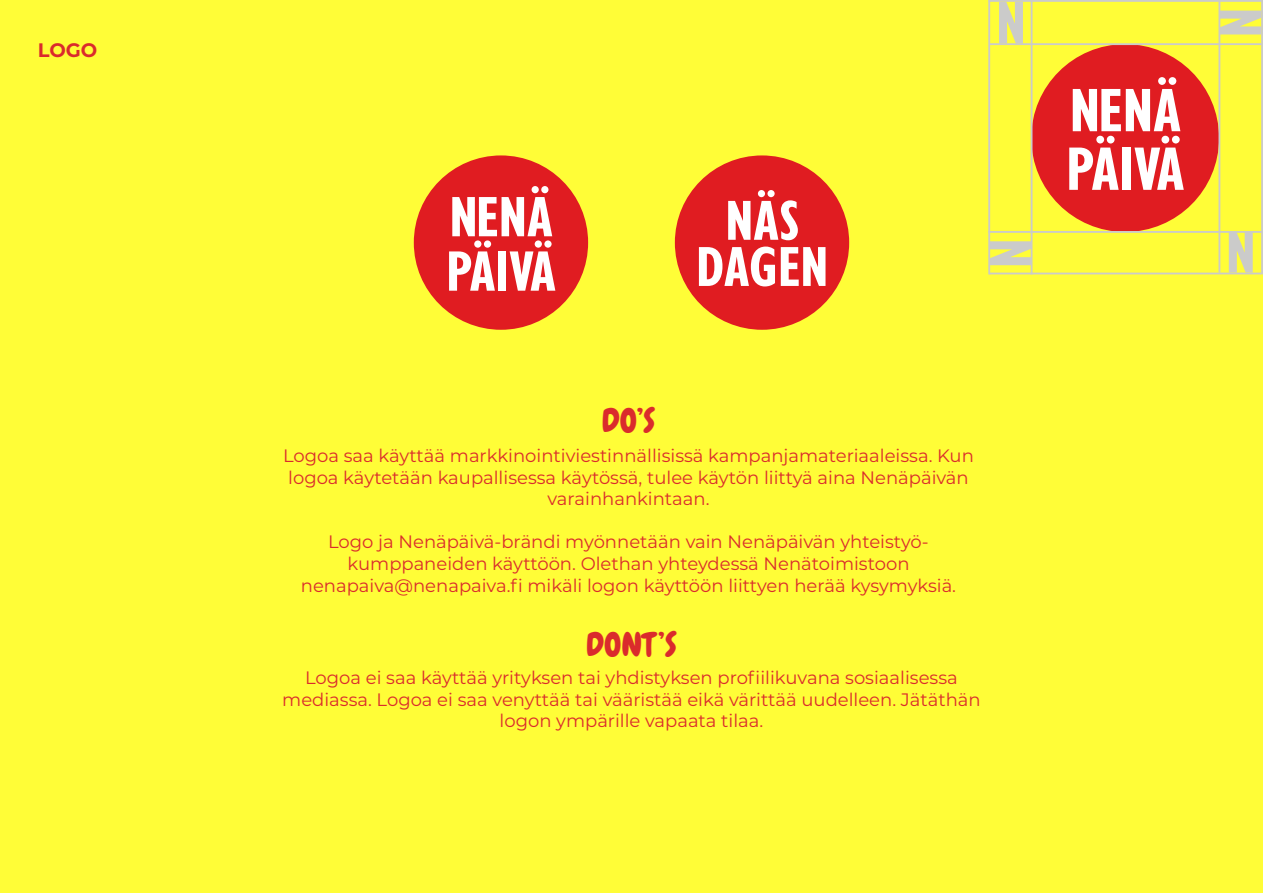
<style>
.page{position:relative;width:1263px;height:893px;background:#fffd37}
.page>*{position:absolute;margin:0;border:0;box-sizing:border-box;transform-origin:0 0}
.t1{font:33px "Chewy";color:#da2b2c}
.t2{font:700 19.5px "Montserrat";color:#da2b2c}
.t3{font:18px/21.6px "Montserrat";color:#da2b2c;text-align:center}
</style>
<div class="page">
<hr style="left:1262px;top:0;width:1px;height:893px;background:#391f57">
<div style="left:675px;top:155px;width:174px;height:175px;background:#e01c21;border-radius:50%"></div>
<svg style="left:728px;top:190px;width:70px;height:50px"></svg>
<svg style="left:699px;top:247px;width:76px;height:39px"></svg>
<svg style="left:781px;top:247px;width:44px;height:39px"></svg>
<div style="left:414px;top:155px;width:174px;height:175px;background:#e01c21;border-radius:50%"></div>
<svg style="left:449px;top:186px;width:106px;height:105px"></svg>
<div style="left:1031px;top:44px;width:188px;height:188px;background:#e01c21;border-radius:50%"></div>
<svg style="left:1069px;top:77px;width:115px;height:113px"></svg>
<svg style="left:999px;top:2px;width:24px;height:41px"></svg>
<hr style="left:1218px;top:1px;width:2px;height:272px;background:#cbcbca">
<hr style="left:989px;top:43px;width:272px;height:2px;background:#cbcbca">
<hr style="left:988px;top:231px;width:275px;height:2px;background:#cbcbca">
<hr style="left:1031px;top:0;width:1px;height:274px;background:#cbcbca">
<hr style="left:988px;top:0;width:274px;height:2px;background:#cbcbca">
<hr style="left:988px;top:0;width:2px;height:274px;background:#cbcbca">
<hr style="left:1261px;top:0;width:2px;height:274px;background:#cbcbca">
<hr style="left:989px;top:273px;width:272px;height:1px;background:#cbcbca">
<svg style="left:1220px;top:11px;width:41px;height:23px"></svg>
<svg style="left:990px;top:241px;width:41px;height:24px"></svg>
<svg style="left:1229px;top:232px;width:24px;height:41px"></svg>
<svg style="left:1262px;top:413px;width:1px;height:91px"></svg>
<p class="t2" style="left:38px;top:36px;width:61px">LOGO</p>
<p class="t1" style="left:602px;top:400px;width:55px">DO’S</p>
<p class="t3" style="left:283px;top:444px;width:692px">Logoa saa käyttää markkinointiviestinnällisissä kampanjamateriaaleissa. Kun logoa käytetään kaupallisessa käytössä, tulee käytön liittyä aina Nenäpäivän varainhankintaan.</p>
<p class="t3" style="left:328px;top:531px;width:602px">Logo ja Nenäpäivä-brändi myönnetään vain Nenäpäivän yhteistyö&shy;kumppaneiden käyttöön. Olethan yhteydessä Nenätoimistoon</p>
<p class="t3" style="left:301px;top:574px;width:657px">nenapaiva@nenapaiva.fi mikäli logon käyttöön liittyen herää kysymyksiä.</p>
<p class="t1" style="left:586px;top:623px;width:92px">DONT ’S</p>
<p class="t3" style="left:282px;top:666px;width:700px">Logoa ei saa käyttää yrityksen tai yhdistyksen profiilikuvana sosiaalisessa mediassa. Logoa ei saa venyttää tai vääristää eikä värittää uudelleen. Jätäthän logon ympärille vapaata tilaa.</p>
</div>
